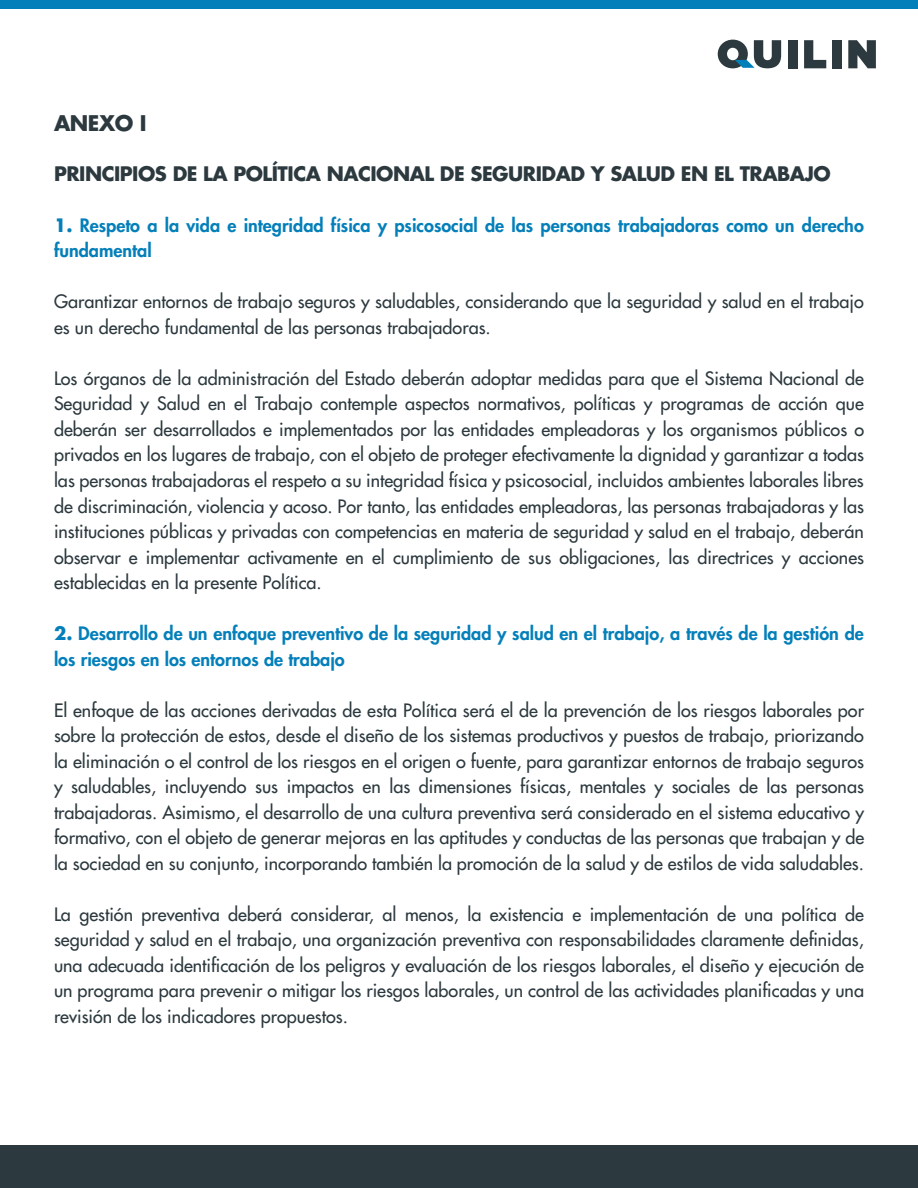
<style>
.page{position:relative;width:918px;height:1188px;background:#fff}
.page>*{position:absolute;margin:0;border:0;box-sizing:border-box;transform-origin:0 0}
.t1{font:700 21px "Futura Std";letter-spacing:-.025em;color:#2c393e}
.t2{font:700 19.5px "Futura Std";letter-spacing:-.025em;color:#2c393e}
.t3{font:500 18px/25.5px "Futura Std";color:#2c393e;text-align:justify}
.t4{font:800 18px/25.5px "Futura Std";color:#047fb9}
.s1{font-weight:700}
</style>
<div class="page">
<svg style="left:718px;top:40px;width:63px;height:28px"></svg>
<div style="left:788px;top:40px;width:9px;height:28px;background:#2c393e"></div>
<svg style="left:804px;top:40px;width:22px;height:28px"></svg>
<div style="left:832px;top:40px;width:9px;height:28px;background:#2c393e"></div>
<svg style="left:848px;top:40px;width:28px;height:28px"></svg>
<div style="left:0;top:0;width:918px;height:9px;background:#047fb9"></div>
<div style="left:0;top:1145px;width:918px;height:43px;background:#2c393e"></div>
<p class="t1" style="left:54px;top:109px;width:94px">ANEXO I</p>
<p class="t2" style="left:54px;top:161px;width:778px">PRINCIPIOS DE LA POLÍTICA NACIONAL DE SEGURIDAD Y SALUD EN EL TRABAJO</p>
<p class="t4" style="left:54px;top:213px;width:811px"><span class="s1">1.</span> Respeto a la vida e integridad física y psicosocial de las personas trabajadoras como un derecho fundamental</p>
<p class="t3" style="left:54px;top:289px;width:811px">Garantizar entornos de trabajo seguros y saludables, considerando que la seguridad y salud en el trabajo es un derecho fundamental de las personas trabajadoras.</p>
<p class="t3" style="left:54px;top:366px;width:812px">Los órganos de la administración del Estado deberán adoptar medidas para que el Sistema Nacional de Seguridad y Salud en el Trabajo contemple aspectos normativos, políticas y programas de acción que deberán ser desarrollados e implementados por las entidades empleadoras y los organismos públicos o privados en los lugares de trabajo, con el objeto de proteger efectivamente la dignidad y garantizar a todas las personas trabajadoras el respeto a su integridad física y psicosocial, incluidos ambientes laborales libres de discriminación, violencia y acoso. Por tanto, las entidades empleadoras, las personas trabajadoras y las instituciones públicas y privadas con competencias en materia de seguridad y salud en el trabajo, deberán observar e implementar activamente en el cumplimiento de sus obligaciones, las directrices y acciones establecidas en la presente Política.</p>
<p class="t4" style="left:54px;top:621px;width:811px"><span class="s1">2.</span> Desarrollo de un enfoque preventivo de la seguridad y salud en el trabajo, a través de la gestión de los riesgos en los entornos de trabajo</p>
<p class="t3" style="left:54px;top:697px;width:812px">El enfoque de las acciones derivadas de esta Política será el de la prevención de los riesgos laborales por sobre la protección de estos, desde el diseño de los sistemas productivos y puestos de trabajo, priorizando la eliminación o el control de los riesgos en el origen o fuente, para garantizar entornos de trabajo seguros y saludables, incluyendo sus impactos en las dimensiones físicas, mentales y sociales de las personas trabajadoras. Asimismo, el desarrollo de una cultura preventiva será considerado en el sistema educativo y formativo, con el objeto de generar mejoras en las aptitudes y conductas de las personas que trabajan y de la sociedad en su conjunto, incorporando también la promoción de la salud y de estilos de vida saludables.</p>
<p class="t3" style="left:54px;top:901px;width:812px">La gestión preventiva deberá considerar, al menos, la existencia e implementación de una política de seguridad y salud en el trabajo, una organización preventiva con responsabilidades claramente definidas, una adecuada identificación de los peligros y evaluación de los riesgos laborales, el diseño y ejecución de un programa para prevenir o mitigar los riesgos laborales, un control de las actividades planificadas y una revisión de los indicadores propuestos.</p>
</div>
